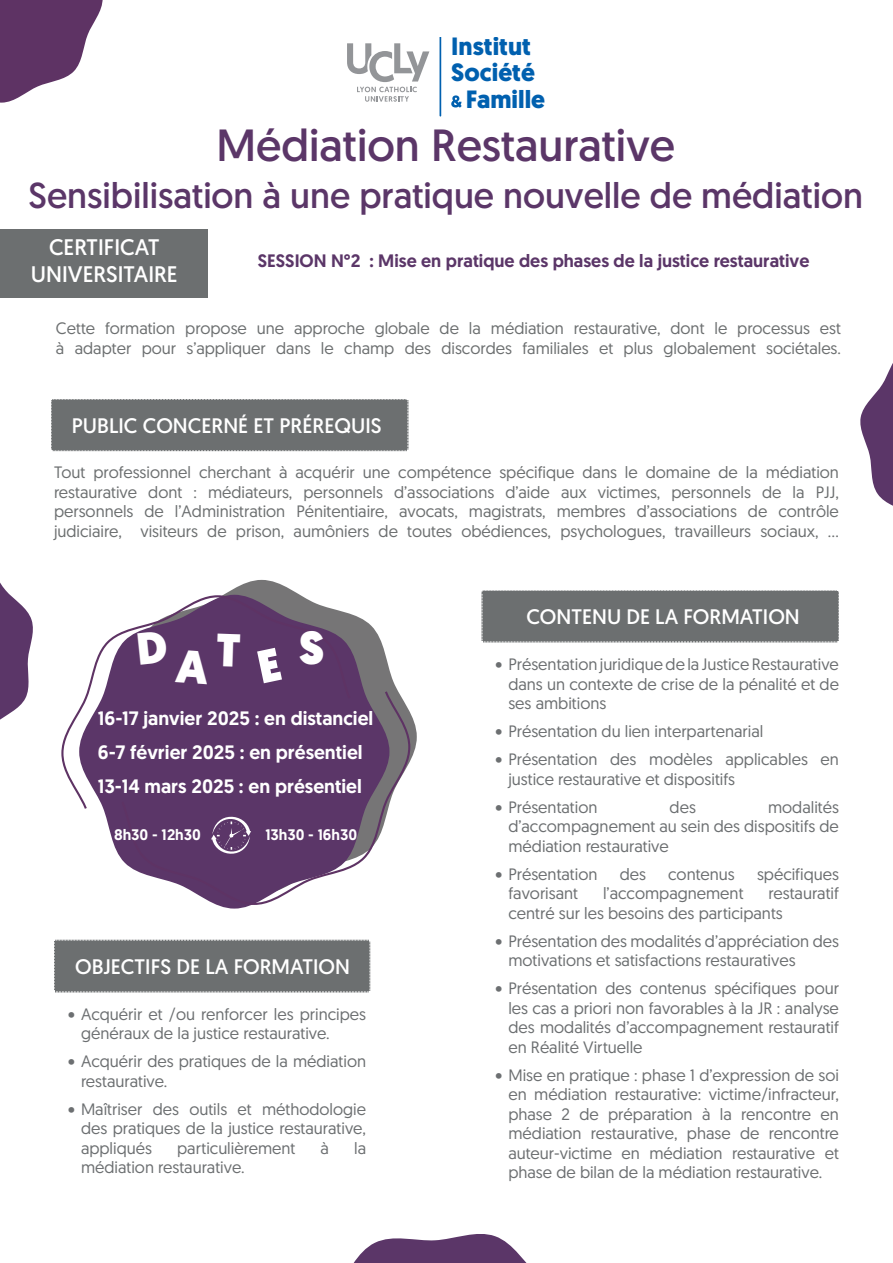
<style>
.page{position:relative;width:893px;height:1263px;background:#fff}
.page>*{position:absolute;margin:0;border:0;box-sizing:border-box;transform-origin:0 0}
.t1{font:900 46.35px "Geomanist";color:#fff}
.t2{font:45px "Geomanist";color:#5b3668}
.t3{font:36px "Geomanist";color:#5b3668}
.t4{font:700 24.9px/26.4px "Geomanist";color:#0060af;text-align:center}
.t5{font:22.5px/27px "Geomanist";color:#fff;text-align:center}
.t6{font:21px "Geomanist";color:#fff}
.t7{font:500 19.35px/33.9px "Geomanist";color:#fff}
.t8{font:500 18px "Geomanist";color:#5b3668}
.t9{font:16.5px/19.5px "Geomanist";color:#6c6f71;text-align:justify}
.t10{font:16.5px/19.8px "Geomanist";color:#6c6f70}
.t11{font:500 15.3px "Geomanist";color:#fff}
</style>
<div class="page">
<svg style="left:440px;top:37px;width:1px;height:80px"></svg>
<svg style="left:347px;top:43px;width:82px;height:59px"></svg>
<svg style="left:451px;top:95px;width:11px;height:13px"></svg>
<div style="left:0;top:229px;width:208px;height:68px;background:#6c6f70"></div>
<div style="left:51px;top:399px;width:358px;height:53px;background:#6c6f70"></div>
<svg style="left:0;top:0;width:103px;height:103px"></svg>
<svg style="left:481px;top:590px;width:358px;height:53px"></svg>
<div style="left:522px;top:604px;width:282px;height:25px;background:#6c6f70"></div>
<svg style="left:223px;top:580px;width:194px;height:181px"></svg>
<svg style="left:103px;top:595px;width:286px;height:313px"></svg>
<svg style="left:61px;top:595px;width:289px;height:214px;fill:#5b3668"></svg>
<svg style="left:121px;top:691px;width:289px;height:214px;fill:#5b3668"></svg>
<svg style="left:211px;top:811px;width:40px;height:49px"></svg>
<svg style="left:0;top:582px;width:33px;height:138px"></svg>
<svg style="left:860px;top:363px;width:33px;height:143px"></svg>
<svg style="left:54px;top:939px;width:317px;height:54px"></svg>
<div style="left:71px;top:953px;width:283px;height:25px;background:#6c6f70"></div>
<svg style="left:353px;top:1234px;width:174px;height:29px"></svg>
<svg style="left:138px;top:631px;width:30px;height:34px"></svg>
<svg style="left:175px;top:649px;width:34px;height:35px"></svg>
<svg style="left:217px;top:633px;width:23px;height:33px"></svg>
<svg style="left:257px;top:648px;width:25px;height:35px"></svg>
<h3 class="t4" style="left:451px;top:33px;width:95px">Institut<br>Société<br>Famille</h3>
<h2 class="t2" style="left:217px;top:121px;width:460px">Médiation Restaurative</h2>
<h3 class="t3" style="left:29px;top:172px;width:836px">Sensibilisation à une pratique nouvelle de médiation</h3>
<h3 class="t5" style="left:31px;top:234px;width:148px">CERTIFICAT<br>UNIVERSITAIRE</h3>
<p class="t10" style="left:56px;top:319px;width:786px">Cette formation propose une approche globale de la médiation restaurative, dont le processus est à adapter pour s’appliquer dans le champ des discordes familiales et plus globalement sociétales.</p>
<p class="t8" style="left:258px;top:254px;width:553px">SESSION N°2 : Mise en pratique des phases de la justice restaurative</p>
<p class="t6" style="left:72px;top:414px;width:311px">PUBLIC CONCERNÉ ET PRÉREQUIS</p>
<p class="t10" style="left:54px;top:462px;width:786px;text-align:justify">Tout professionnel cherchant à acquérir une compétence spécifique dans le domaine de la médiation restaurative dont : médiateurs, personnels d’associations d’aide aux victimes, personnels de la PJJ, personnels de l’Administration Pénitentiaire, avocats, magistrats, membres d’associations de contrôle judiciaire, visiteurs de prison, aumôniers de toutes obédiences, psychologues, travailleurs sociaux, …</p>
<h1 class="t1" style="left:299px;top:621px;width:27px">S</h1>
<p class="t7" style="left:98px;top:703px;width:277px">16-17 janvier 2025 : en distanciel<br>6-7 février 2025 : en présentiel<br>13-14 mars 2025 : en présentiel</p>
<p class="t11" style="left:114px;top:829px;width:88px">8h30 - 12h30</p>
<p class="t11" style="left:265px;top:829px;width:93px">13h30 - 16h30</p>
<p class="t6" style="left:75px;top:955px;width:276px">OBJECTIFS DE LA FORMATION</p>
<p class="t9" style="left:81px;top:1004px;width:287px;text-indent:-13px">• Acquérir et /ou renforcer les principes généraux de la justice restaurative.</p>
<p class="t9" style="left:81px;top:1052px;width:287px;text-indent:-13px">• Acquérir des pratiques de la médiation restaurative.</p>
<p class="t9" style="left:81px;top:1099px;width:287px;text-indent:-13px">• Maîtriser des outils et méthodologie des pratiques de la justice restaurative, appliqués</p>
<p class="t9" style="left:177px;top:1138px;width:120px">particulièrement</p>
<p class="t9" style="left:321px;top:1138px;width:10px">à</p>
<p class="t9" style="left:354px;top:1138px;width:13px">la</p>
<p class="t9" style="left:81px;top:1158px;width:165px">médiation restaurative.</p>
<p class="t6" style="left:526px;top:606px;width:275px">CONTENU DE LA FORMATION</p>
<p class="t9" style="left:508px;top:655px;width:332px;text-indent:-13px">• Présentation juridique de la Justice Restaurative dans un contexte de crise de la pénalité et de ses ambitions</p>
<p class="t9" style="left:496px;top:722px;width:269px">• Présentation du lien interpartenarial</p>
<p class="t9" style="left:508px;top:750px;width:332px;text-indent:-13px">• Présentation des modèles applicables en justice restaurative et dispositifs</p>
<p class="t9" style="left:496px;top:797px;width:103px">• Présentation</p>
<p class="t9" style="left:670px;top:797px;width:28px">des</p>
<p class="t9" style="left:508px;top:797px;width:332px;text-indent:260px">modalités d’accompagnement au sein des dispositifs de médiation restaurative</p>
<p class="t9" style="left:496px;top:864px;width:103px">• Présentation</p>
<p class="t9" style="left:620px;top:864px;width:28px">des</p>
<p class="t9" style="left:668px;top:864px;width:68px">contenus</p>
<p class="t9" style="left:757px;top:864px;width:83px">spécifiques</p>
<p class="t9" style="left:508px;top:884px;width:71px">favorisant</p>
<p class="t9" style="left:603px;top:884px;width:142px">l’accompagnement</p>
<p class="t9" style="left:508px;top:884px;width:332px;text-indent:260px">restauratif centré sur les besoins des participants</p>
<p class="t9" style="left:508px;top:931px;width:332px;text-indent:-13px">• Présentation des modalités d’appréciation des motivations et satisfactions restauratives</p>
<p class="t9" style="left:508px;top:979px;width:332px;text-indent:-13px">• Présentation des contenus spécifiques pour les cas a priori non favorables à la JR : analyse des modalités d’accompagnement restauratif en Réalité Virtuelle</p>
<p class="t9" style="left:508px;top:1065px;width:332px;text-indent:-13px">• Mise en pratique : phase 1 d’expression de soi en médiation restaurative: victime/infracteur, phase 2 de préparation à la rencontre en médiation restaurative, phase de rencontre auteur-victime en médiation restaurative et phase de bilan de la médiation restaurative.</p>
</div>
